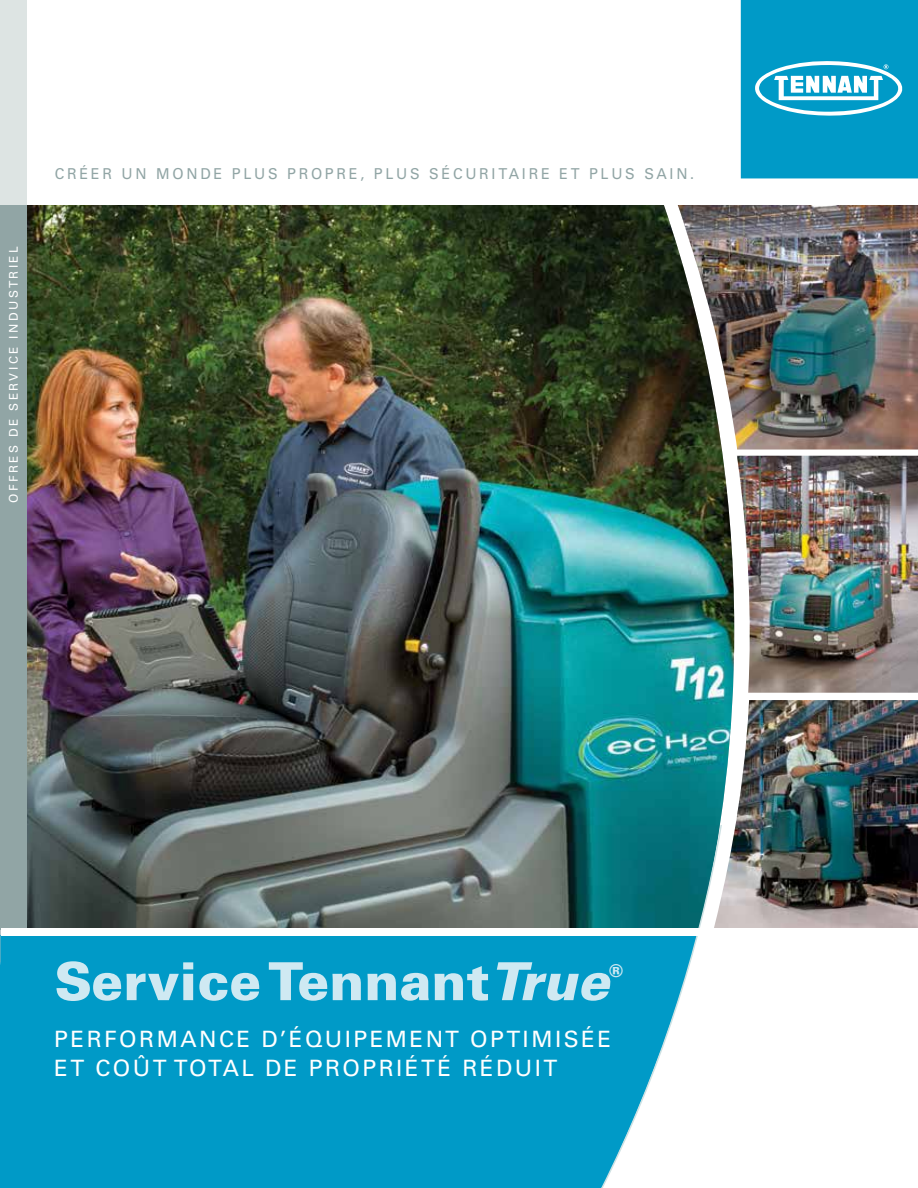
<style>
.page{position:relative;width:918px;height:1188px;background:#fff}
.page>*{position:absolute;margin:0;border:0;box-sizing:border-box;transform-origin:0 0}
.t1{font:900 52.5px "Univers LT Std";color:#cfe9f2}
.t2{font:22.5px/28.5px "Univers LT Std";letter-spacing:.11em;color:#fff}
.t3{font:900 17.55px "Univers LT Std";color:#cfe9f2}
.t4{font:15px "Univers LT Std";letter-spacing:.19em;color:#91a5a5;scale:.96 1}
.t5{font:12px "Univers LT Std";letter-spacing:.2em;color:#fff}
.s1{font-style:italic}
</style>
<div class="page">
<div style="left:0;top:648px;width:705px;height:540px;background:#009ac7"></div>
<img style="left:27px;top:205px;width:642px;height:723px">
<div style="left:0;top:205px;width:27px;height:725px;background:#91a5a5"></div>
<svg style="left:600px;top:823px;width:113px;height:365px"></svg>
<img style="left:669px;top:205px;width:73px;height:622px">
<img style="left:678px;top:205px;width:240px;height:245px">
<img style="left:737px;top:456px;width:181px;height:237px">
<img style="left:713px;top:700px;width:205px;height:228px">
<div style="left:0;top:0;width:27px;height:205px;background:#dde4e3"></div>
<svg style="left:741px;top:0;width:177px;height:178px;background:#16a2cb"></svg>
<div style="left:1px;top:928px;width:917px;height:8px;background:#fff"></div>
<p class="t5" style="left:6px;top:503px;width:259px;rotate:-90deg">OFFRES DE SERVICE INDUSTRIEL</p>
<p class="t4" style="left:55px;top:165px;width:668px">CRÉER UN MONDE PLUS PROPRE, PLUS SÉCURITAIRE ET PLUS SAIN.</p>
<h1 class="t1" style="left:54px;top:948px;width:556px">Service Tennant<span class="s1">True</span></h1>
<p class="t3" style="left:609px;top:959px;width:15px">®</p>
<p class="t2" style="left:54px;top:1025px;width:558px">PERFORMANCE D’ÉQUIPEMENT OPTIMISÉE<br>ET COÛT TOTAL DE PROPRIÉTÉ RÉDUIT</p>
</div>
